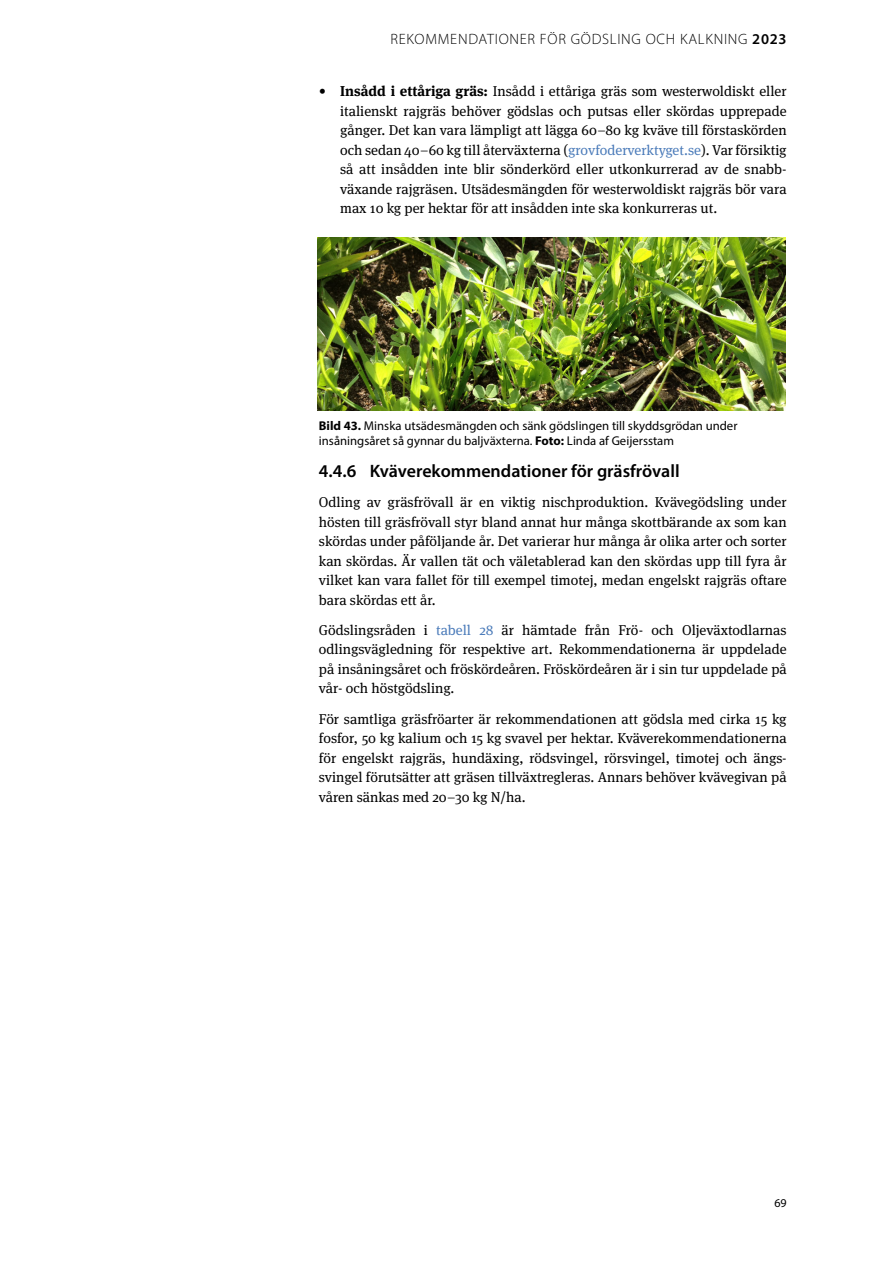
<style>
.page{position:relative;width:893px;height:1263px;background:#fff}
.page>*{position:absolute;margin:0;border:0;box-sizing:border-box;transform-origin:0 0}
.t1{font:600 18px "Myriad Pro";color:#000}
.t2{font:300 15px "Myriad Pro";letter-spacing:.05em;color:#000}
.Brödtext{font:14.25px/19.5px "Meta Serif OT";color:#000;text-align:justify}
.Bildtext{font:12.75px/15.3px "Myriad Pro";color:#000}
.t3{font:12px "Myriad Pro";color:#000}
.s1{font-weight:600}
.s2{font-weight:700}
.s3{color:#4c7cba}
</style>
<div class="page">
<img style="left:318px;top:238px;width:467px;height:172px">
<p class="t2" style="left:390px;top:30px;width:398px">REKOMMENDATIONER FÖR GÖDSLING OCH KALKNING <span class="s1">2023</span></p>
<p class="Brödtext" style="left:340px;top:82px;width:448px;text-indent:-21px">• <span class="s2">Insådd i ettåriga gräs:</span> Insådd i ettåriga gräs som westerwoldiskt eller italienskt rajgräs behöver gödslas och putsas eller skördas upprepade gånger. Det kan vara lämpligt att lägga 60–80 kg kväve till förstaskörden och sedan 40–60 kg till återväxterna (<span class="s3">grovfoderverktyget.se</span>). Var försiktig så att insådden inte blir sönderkörd eller utkonkurrerad av de snabb&shy;växande rajgräsen. Utsädesmängden för westerwoldiskt rajgräs bör vara max 10 kg per hektar för att insådden inte ska konkurreras ut.</p>
<p class="Bildtext" style="left:319px;top:418px;width:420px"><span class="s2">Bild 43.</span> Minska utsädesmängden och sänk gödslingen till skyddsgrödan under insåningsåret så gynnar du baljväxterna. <span class="s2">Foto:</span> Linda af Geijersstam</p>
<h3 class="t1" style="left:319px;top:460px;width:362px">4.4.6 Kväverekommendationer för gräsfrövall</h3>
<p class="Brödtext" style="left:319px;top:493px;width:469px">Odling av gräsfrövall är en viktig nischproduktion. Kvävegödsling under hösten till gräsfrövall styr bland annat hur många skottbärande ax som kan skördas under påföljande år. Det varierar hur många år olika arter och sorter kan skördas. Är vallen tät och väletablerad kan den skördas upp till fyra år vilket kan vara fallet för till exempel timotej, medan engelskt rajgräs oftare bara skördas ett år.</p>
<p class="Brödtext" style="left:319px;top:620px;width:469px">Gödslingsråden i <span class="s3">tabell 28</span> är hämtade från Frö- och Oljeväxtodlarnas odlingsvägledning för respektive art. Rekommendationerna är uppdelade på insåningsåret och fröskördeåren. Fröskördeåren är i sin tur uppdelade på vår- och höstgödsling.</p>
<p class="Brödtext" style="left:319px;top:709px;width:469px">För samtliga gräsfröarter är rekommendationen att gödsla med cirka 15 kg fosfor, 50 kg kalium och 15 kg svavel per hektar. Kväverekommendationerna för engelskt rajgräs, hundäxing, rödsvingel, rörsvingel, timotej och ängs&shy;svingel förutsätter att gräsen tillväxtregleras. Annars behöver kvävegivan på våren sänkas med 20–30 kg N/ha.</p>
<p class="t3" style="left:774px;top:1196px;width:14px">69</p>
</div>
